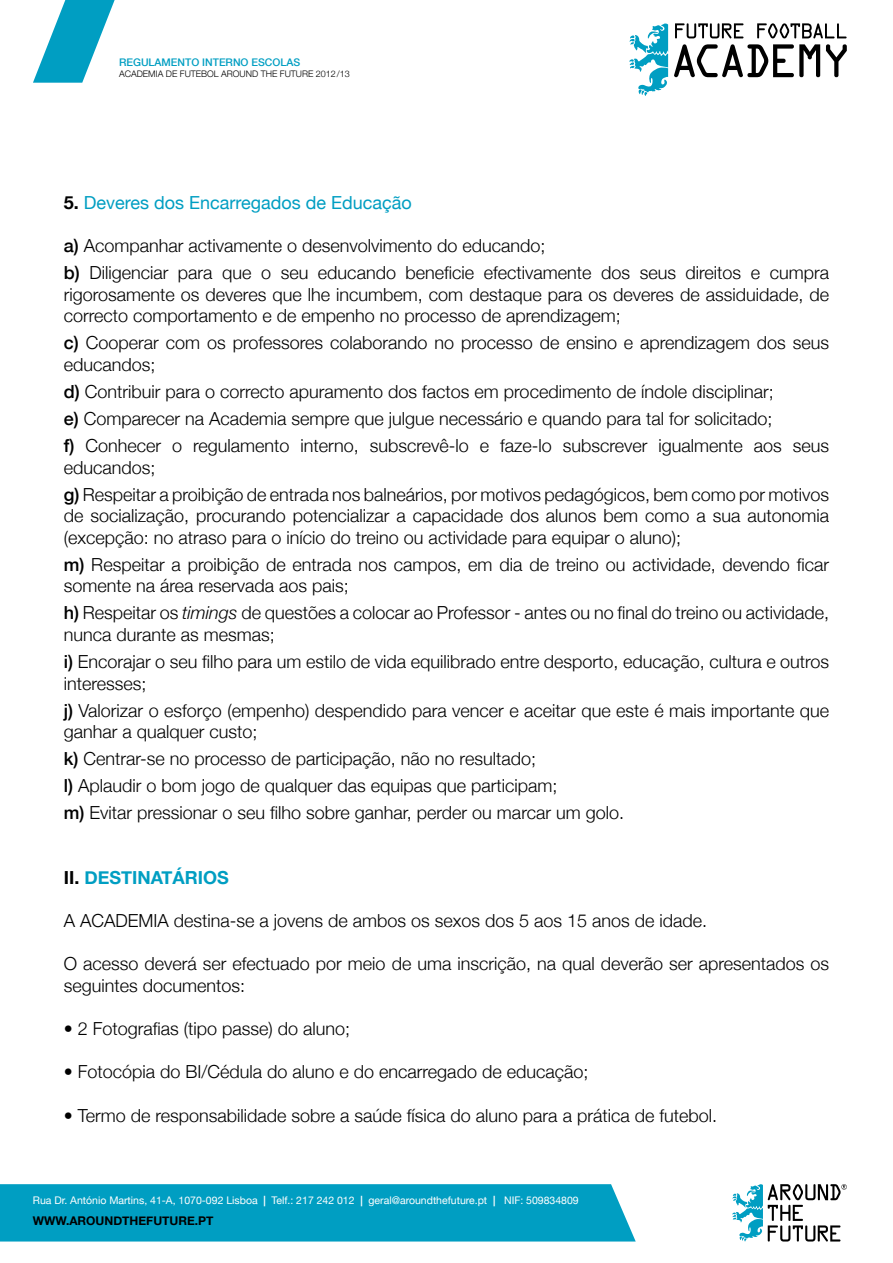
<style>
.page{position:relative;width:893px;height:1263px;background:#fff}
.page>*{position:absolute;margin:0;border:0;box-sizing:border-box;transform-origin:0 0}
.t1{font:300 18px/21.6px "Helvetica Neue";color:#000}
.t2{font:18px "Helvetica Neue";color:#009ec2}
.t3{font:700 18px "Helvetica Neue";color:#009ec2}
.t4{font:700 12px "Helvetica Neue";color:#000}
.t5{font:10.5px "Helvetica Neue";color:#fff}
.t6{font:500 10.5px "Helvetica Neue";color:#009ec2}
.t7{font:300 9px "Helvetica Neue";color:#000}
.s1{font-weight:700;color:#000}
.s2{font-weight:500}
.s3{font-style:italic}
.s4{color:#000}
.s5{font-weight:700}
</style>
<div class="page">
<svg style="left:732px;top:1184px;width:115px;height:58px"></svg>
<svg style="left:629px;top:23px;width:39px;height:73px"></svg>
<svg style="left:675px;top:23px;width:68px;height:15px"></svg>
<svg style="left:757px;top:23px;width:90px;height:15px"></svg>
<svg style="left:674px;top:44px;width:146px;height:33px"></svg>
<svg style="left:826px;top:44px;width:21px;height:33px"></svg>
<svg style="left:33px;top:0;width:82px;height:83px"></svg>
<div style="left:0;top:1184px;width:636px;height:57px;background:#009ec2"></div>
<p class="t6" style="left:119px;top:56px;width:183px">REGULAMENTO INTERNO ESCOLAS</p>
<p class="t7" style="left:119px;top:68px;width:232px">Academia de Futebol Around The Future 2012/13</p>
<p class="t2" style="left:64px;top:192px;width:350px"><span class="s1">5.</span> Deveres dos Encarregados de Educação</p>
<p class="t1" style="left:64px;top:232px;width:767px;line-height:27px"><span class="s2">A)</span> Acompanhar activamente o desenvolvimento do educando;<br><span class="s2">B)</span> Diligenciar para que o seu educando beneficie efectivamente dos seus direitos e cumpra</p>
<p class="t1" style="left:64px;top:283px;width:767px">rigorosamente os deveres que lhe incumbem, com destaque para os deveres de assiduidade, de correcto comportamento e de empenho no processo de aprendizagem;</p>
<p class="t1" style="left:64px;top:332px;width:767px"><span class="s2">C)</span> Cooperar com os professores colaborando no processo de ensino e aprendizagem dos seus educandos;</p>
<p class="t1" style="left:64px;top:378px;width:767px;line-height:27px"><span class="s2">D)</span> Contribuir para o correcto apuramento dos factos em procedimento de índole disciplinar;<br><span class="s2">E)</span> Comparecer na Academia sempre que julgue necessário e quando para tal for solicitado;<br><span class="s2">F)</span> Conhecer o regulamento interno, subscrevê-lo e faze-lo subscrever igualmente aos seus</p>
<p class="t1" style="left:64px;top:453px;width:767px;line-height:27px">educandos;<br><span class="s2">G)</span> Respeitar a proibição de entrada nos balneários, por motivos pedagógicos, bem como por motivos</p>
<p class="t1" style="left:64px;top:505px;width:767px">de socialização, procurando potencializar a capacidade dos alunos bem como a sua autonomia (excepção: no atraso para o início do treino ou actividade para equipar o aluno);</p>
<p class="t1" style="left:64px;top:553px;width:767px"><span class="s2">M)</span> Respeitar a proibição de entrada nos campos, em dia de treino ou actividade, devendo ficar somente na área reservada aos pais;</p>
<p class="t1" style="left:64px;top:602px;width:767px"><span class="s2">H)</span> Respeitar os <span class="s3">timings</span> de questões a colocar ao Professor - antes ou no final do treino ou actividade, nunca durante as mesmas;</p>
<p class="t1" style="left:64px;top:650px;width:767px"><span class="s2">I)</span> Encorajar o seu filho para um estilo de vida equilibrado entre desporto, educação, cultura e outros interesses;</p>
<p class="t1" style="left:64px;top:699px;width:767px"><span class="s2">J)</span> Valorizar o esforço (empenho) despendido para vencer e aceitar que este é mais importante que ganhar a qualquer custo;</p>
<p class="t1" style="left:64px;top:745px;width:562px;line-height:27px"><span class="s2">K)</span> Centrar-se no processo de participação, não no resultado;<br><span class="s2">L)</span> Aplaudir o bom jogo de qualquer das equipas que participam;<br><span class="s2">M)</span> Evitar pressionar o seu filho sobre ganhar, perder ou marcar um golo.</p>
<p class="t3" style="left:64px;top:866px;width:86px"><span class="s4">II.</span> DESTINAT</p>
<p class="t3" style="left:172px;top:866px;width:58px">ÁRIOS</p>
<p class="t1" style="left:64px;top:910px;width:645px">A ACADEMIA destina-se a jovens de ambos os sexos dos 5 aos 15 anos de idade.</p>
<p class="t1" style="left:64px;top:953px;width:767px">O acesso deverá ser efectuado por meio de uma inscrição, na qual deverão ser apresentados os seguintes documentos:</p>
<p class="t1" style="left:64px;top:1018px;width:288px">• 2 Fotografias (tipo passe) do aluno;</p>
<p class="t1" style="left:64px;top:1061px;width:526px">• Fotocópia do BI/Cédula do aluno e do encarregado de educação;</p>
<p class="t1" style="left:64px;top:1104px;width:655px">• Termo de responsabilidade sobre a saúde física do aluno para a prática de futebol.</p>
<p class="t5" style="left:33px;top:1194px;width:547px">Rua Dr. António Martins, 41-A, 1070-092 Lisboa <span class="s5">|</span> Telf.: 217 242 012 <span class="s5">|</span> geral@aroundthefuture.pt <span class="s5">|</span> NIF: 509834809</p>
<p class="t4" style="left:33px;top:1213px;width:182px">WWW.AROUNDTHEFUTURE.PT</p>
</div>
